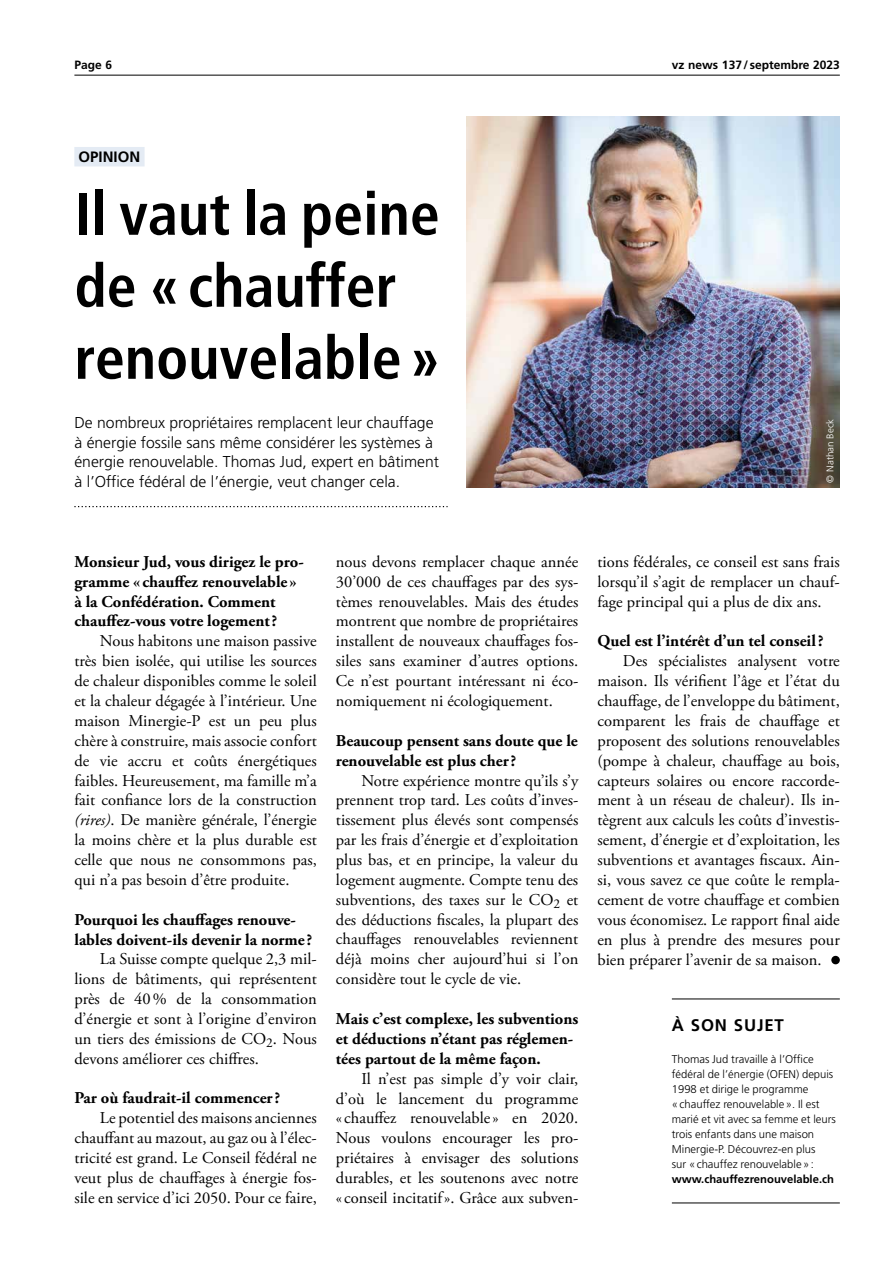
<style>
.page{position:relative;width:893px;height:1263px;background:#fff}
.page>*{position:absolute;margin:0;border:0;box-sizing:border-box;transform-origin:0 0}
.t1{font:700 condensed 60px/72px "Frutiger LT Std";color:#000}
.t2{font:700 16.8px "Frutiger LT Pro";letter-spacing:.05em;color:#000}
.t3{font:16.5px/20px "Adobe Garamond Pro";color:#000;text-align:justify}
.t4{font:700 16.5px/20px "Adobe Garamond Pro";color:#000}
.t5{font:300 15.75px/20px "Frutiger LT Pro";color:#000}
.t6{font:700 15px "Frutiger LT Pro";color:#000}
.t7{font:700 12px "Frutiger LT Pro";color:#000}
.t8{font:300 11.25px/15px "Frutiger LT Pro";color:#000}
.t9{font:700 11.25px "Frutiger LT Pro";color:#000}
.t10{font:300 9.75px "Frutiger LT Pro";color:#fff}
.s1{font-style:italic}
</style>
<div class="page">
<div style="left:74px;top:147px;width:71px;height:19px;background:#e4ebf4"></div>
<img style="left:467px;top:117px;width:373px;height:370px">
<hr style="left:74px;top:75px;width:766px;height:1px;background:#000">
<svg style="left:74px;top:506px;width:374px;height:1px"></svg>
<div style="left:831px;top:956px;width:9px;height:8px;background:#000;border-radius:50%"></div>
<hr style="left:672px;top:999px;width:168px;height:1px;background:#000">
<hr style="left:672px;top:1203px;width:168px;height:1px;background:#000">
<p class="t7" style="left:74px;top:57px;width:39px">Page 6</p>
<p class="t7" style="left:672px;top:57px;width:169px">vz news 137/ septembre 2023</p>
<p class="t6" style="left:79px;top:148px;width:63px">OPINION</p>
<h1 class="t1" style="left:74px;top:178px;width:367px">Il vaut la peine de «chauffer renouvelable»</h1>
<p class="t5" style="left:74px;top:412px;width:366px">De nombreux propriétaires remplacent leur chauffage à énergie fossile sans même considérer les systèmes à énergie renouvelable. Thomas Jud, expert en bâtiment à l’Office fédéral de l’énergie, veut changer cela.</p>
<p class="t10" style="left:824px;top:483px;width:65px;rotate:-90deg">© Nathan Beck</p>
<p class="t4" style="left:74px;top:552px;width:231px">Monsieur Jud, vous dirigez le pro&shy;gramme « chauffez renouvelable » à la Confédération. Comment chauffez-vous votre logement?</p>
<p class="t3" style="left:74px;top:632px;width:244px;text-indent:26px">Nous habitons une maison passive très bien isolée, qui utilise les sources de chaleur disponibles comme le soleil et la chaleur dégagée à l’intérieur. Une maison Minergie-P est un peu plus chère à construire, mais associe confort de vie accru et coûts énergétiques faibles. Heureusement, ma famille m’a fait confiance lors de la construction <span class="s1">(rires)</span>. De manière générale, l’énergie la moins chère et la plus durable est celle que nous ne consommons pas, qui n’a pas besoin d’être produite.</p>
<p class="t4" style="left:74px;top:910px;width:239px">Pourquoi les chauffages renouve&shy;lables doivent-ils devenir la norme ?</p>
<p class="t3" style="left:74px;top:950px;width:244px;text-indent:26px">La Suisse compte quelque 2,3 mil&shy;lions de bâtiments, qui représentent près de 40% de la consommation d’énergie et sont à l’origine d’environ un tiers des émissions de CO<sub>2</sub>. Nous devons améliorer ces chiffres.</p>
<p class="t4" style="left:74px;top:1088px;width:207px">Par où faudrait-il commencer?</p>
<p class="t3" style="left:74px;top:1109px;width:244px;text-indent:26px">Le potentiel des maisons anciennes chauffant au mazout, au gaz ou à l’élec&shy;tricité est grand. Le Conseil fédéral ne veut plus de chauffages à énergie fos&shy;sile en service d’ici 2050. Pour ce faire,</p>
<p class="t3" style="left:336px;top:552px;width:244px">nous devons remplacer chaque année 30’000 de ces chauffages par des sys&shy;tèmes renouvelables. Mais des études montrent que nombre de propriétaires installent de nouveaux chauffages fos&shy;siles sans examiner d’autres options.<br>Ce n’est pourtant intéressant ni éco&shy;nomiquement ni écologiquement.</p>
<p class="t4" style="left:336px;top:731px;width:243px">Beaucoup pensent sans doute que le renouvelable est plus cher?</p>
<p class="t3" style="left:336px;top:771px;width:244px;text-indent:26px">Notre expérience montre qu’ils s’y prennent trop tard. Les coûts d’inves&shy;tissement plus élevés sont compensés par les frais d’énergie et d’exploitation plus bas, et en principe, la valeur du logement augmente. Compte tenu des subventions, des taxes sur le CO<sub>2</sub> et des déductions fiscales, la plupart des chauffages renouvelables reviennent déjà moins cher aujourd’hui si l’on considère tout le cycle de vie.</p>
<p class="t4" style="left:336px;top:1009px;width:244px">Mais c’est complexe, les subventions et déductions n’étant pas réglemen&shy;tées partout de la même façon.</p>
<p class="t3" style="left:336px;top:1069px;width:244px;text-indent:26px">Il n’est pas simple d’y voir clair, d’où le lancement du programme « chauffez renouvelable» en 2020.<br>Nous voulons encourager les pro&shy;priétaires à envisager des solutions durables, et les soutenons avec notre « conseil incitatif». Grâce aux subven-</p>
<p class="t3" style="left:597px;top:552px;width:244px">tions fédérales, ce conseil est sans frais lorsqu’il s’agit de remplacer un chauf&shy;fage principal qui a plus de dix ans.</p>
<p class="t4" style="left:597px;top:631px;width:228px">Quel est l’intérêt d’un tel conseil?</p>
<p class="t3" style="left:597px;top:652px;width:244px;text-indent:26px">Des spécialistes analysent votre maison. Ils vérifient l’âge et l’état du chauffage, de l’enveloppe du bâtiment, comparent les frais de chauffage et proposent des solutions renouvelables (pompe à chaleur, chauffage au bois, capteurs solaires ou encore raccorde&shy;ment à un réseau de chaleur). Ils in&shy;tègrent aux calculs les coûts d’investis&shy;sement, d’énergie et d’exploitation, les subventions et avantages fiscaux. Ain&shy;si, vous savez ce que coûte le rempla&shy;cement de votre chauffage et combien vous économisez. Le rapport final aide en plus à prendre des mesures pour bien préparer l’avenir de sa maison.</p>
<p class="t2" style="left:672px;top:1015px;width:114px">À SON SUJET</p>
<p class="t8" style="left:672px;top:1051px;width:166px">Thomas Jud travaille à l’Office fédéral de l’énergie (OFEN) depuis<br>1998 et dirige le programme «chauffez renouvelable». Il est marié et vit avec sa femme et leurs trois enfants dans une maison<br>Minergie-P. Découvrez-en plus<br>sur «chauffez renouvelable»:</p>
<p class="t9" style="left:672px;top:1172px;width:164px">www.chauffezrenouvelable.ch</p>
</div>
